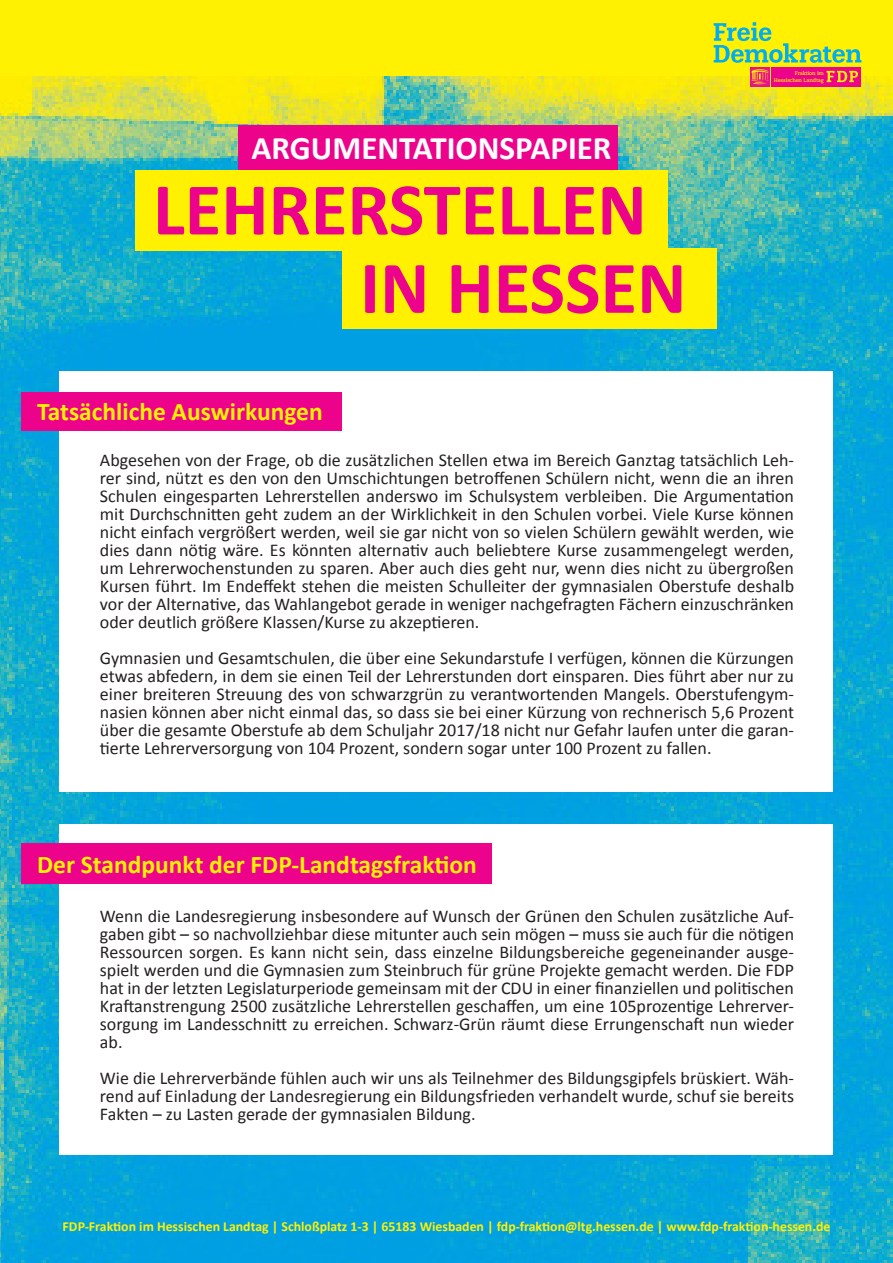
<style>
.page{position:relative;width:893px;height:1263px;background:#fff}
.page>*{position:absolute;margin:0;border:0;box-sizing:border-box;transform-origin:0 0}
.t1{font:700 75px "Calibri";color:#ed028c}
.t2{font:700 33px "Calibri";color:#fff}
.t3{font:700 25.5px "Calibri";color:#fff101}
.t4{font:18px/18px "Calibri";color:#231f20;text-align:justify}
.t5{font:700 13.8px "Calibri";color:#fff101}
.t6{font:700 5.25px/7.2px "Caecilia LT Std";letter-spacing:-.02em;color:#fff101;text-align:right}
</style>
<div class="page">
<div style="left:1px;top:1px;width:892px;height:1262px;background:#fff101"></div>
<img style="left:1px;top:76px;width:892px;height:1186px">
<div style="left:60px;top:371px;width:773px;height:421px;background:#fff"></div>
<div style="left:771px;top:67px;width:90px;height:20px;background:#ed028c"></div>
<svg style="left:714px;top:22px;width:147px;height:41px"></svg>
<svg style="left:826px;top:71px;width:32px;height:11px"></svg>
<svg style="left:750px;top:67px;width:20px;height:20px"></svg>
<svg style="left:752px;top:69px;width:16px;height:15px"></svg>
<div style="left:238px;top:126px;width:380px;height:44px;background:#ed028c"></div>
<div style="left:135px;top:170px;width:532px;height:81px;background:#fff101"></div>
<div style="left:342px;top:248px;width:374px;height:81px;background:#fff101"></div>
<div style="left:60px;top:824px;width:773px;height:330px;background:#fff"></div>
<div style="left:22px;top:843px;width:470px;height:41px;background:#ed028c"></div>
<div style="left:22px;top:393px;width:320px;height:38px;background:#ed028c"></div>
<svg style="left:362px;top:1222px;width:6px;height:9px"></svg>
<p class="t2" style="left:252px;top:127px;width:361px">ARGUMENTATIONSPAPIER</p>
<p class="t1" style="left:153px;top:162px;width:495px">LEHRERSTELLEN</p>
<p class="t1" style="left:360px;top:240px;width:328px">IN HESSEN</p>
<p class="t3" style="left:37px;top:395px;width:287px">Tatsächliche Auswirkungen</p>
<p class="t6" style="left:774px;top:70px;width:52px">Fraktion im<br>Hessischen Landtag</p>
<p class="t4" style="left:100px;top:451px;width:696px">Abgesehen von der Frage, ob die zusätzlichen Stellen etwa im Bereich Ganztag tatsächlich Leh&shy;rer sind, nützt es den von den Umschichtungen betroffenen Schülern nicht, wenn die an ihren Schulen eingesparten Lehrerstellen anderswo im Schulsystem verbleiben. Die Argumentation mit Durchschnitten geht zudem an der Wirklichkeit in den Schulen vorbei. Viele Kurse können nicht einfach vergrößert werden, weil sie gar nicht von so vielen Schülern gewählt werden, wie dies dann nötig wäre. Es könnten alternativ auch beliebtere Kurse zusammengelegt werden, um Lehrerwochenstunden zu sparen. Aber auch dies geht nur, wenn dies nicht zu übergroßen Kursen führt. Im Endeffekt stehen die meisten Schulleiter der gymnasialen Oberstufe deshalb vor der Alternative, das Wahlangebot gerade in weniger nachgefragten Fächern einzuschränken oder deutlich größere Klassen/Kurse zu akzeptieren.</p>
<p class="t4" style="left:100px;top:649px;width:696px">Gymnasien und Gesamtschulen, die über eine Sekundarstufe I verfügen, können die Kürzungen etwas abfedern, in dem sie einen Teil der Lehrerstunden dort einsparen. Dies führt aber nur zu einer breiteren Streuung des von schwarzgrün zu verantwortenden Mangels. Oberstufengym&shy;nasien können aber nicht einmal das, so dass sie bei einer Kürzung von rechnerisch 5,6 Prozent über die gesamte Oberstufe ab dem Schuljahr 2017/18 nicht nur Gefahr laufen unter die garan&shy;tierte Lehrerversorgung von 104 Prozent, sondern sogar unter 100 Prozent zu fallen.</p>
<p class="t3" style="left:37px;top:848px;width:441px">Der Standpunkt der FDP-Landtagsfraktion</p>
<p class="t4" style="left:100px;top:907px;width:696px">Wenn die Landesregierung insbesondere auf Wunsch der Grünen den Schulen zusätzliche Auf&shy;gaben gibt – so nachvollziehbar diese mitunter auch sein mögen – muss sie auch für die nötigen Ressourcen sorgen. Es kann nicht sein, dass einzelne Bildungsbereiche gegeneinander ausge&shy;spielt werden und die Gymnasien zum Steinbruch für grüne Projekte gemacht werden. Die FDP hat in der letzten Legislaturperiode gemeinsam mit der CDU in einer finanziellen und politischen Kraftanstrengung 2500 zusätzliche Lehrerstellen geschaffen, um eine 105prozentige Lehrerver&shy;sorgung im Landesschnitt zu erreichen. Schwarz-Grün räumt diese Errungenschaft nun wieder ab.</p>
<p class="t4" style="left:100px;top:1069px;width:696px">Wie die Lehrerverbände fühlen auch wir uns als Teilnehmer des Bildungsgipfels brüskiert. Wäh&shy;rend auf Einladung der Landesregierung ein Bildungsfrieden verhandelt wurde, schuf sie bereits Fakten – zu Lasten gerade der gymnasialen Bildung.</p>
<p class="t5" style="left:63px;top:1217px;width:769px">FDP-Fraktion im Hessischen Landtag | Schloßplatz 1-3 | 65183 Wiesbaden | fdp-fraktion@ltg.hessen.de | www.fdp-fraktion-hessen.de</p>
</div>
